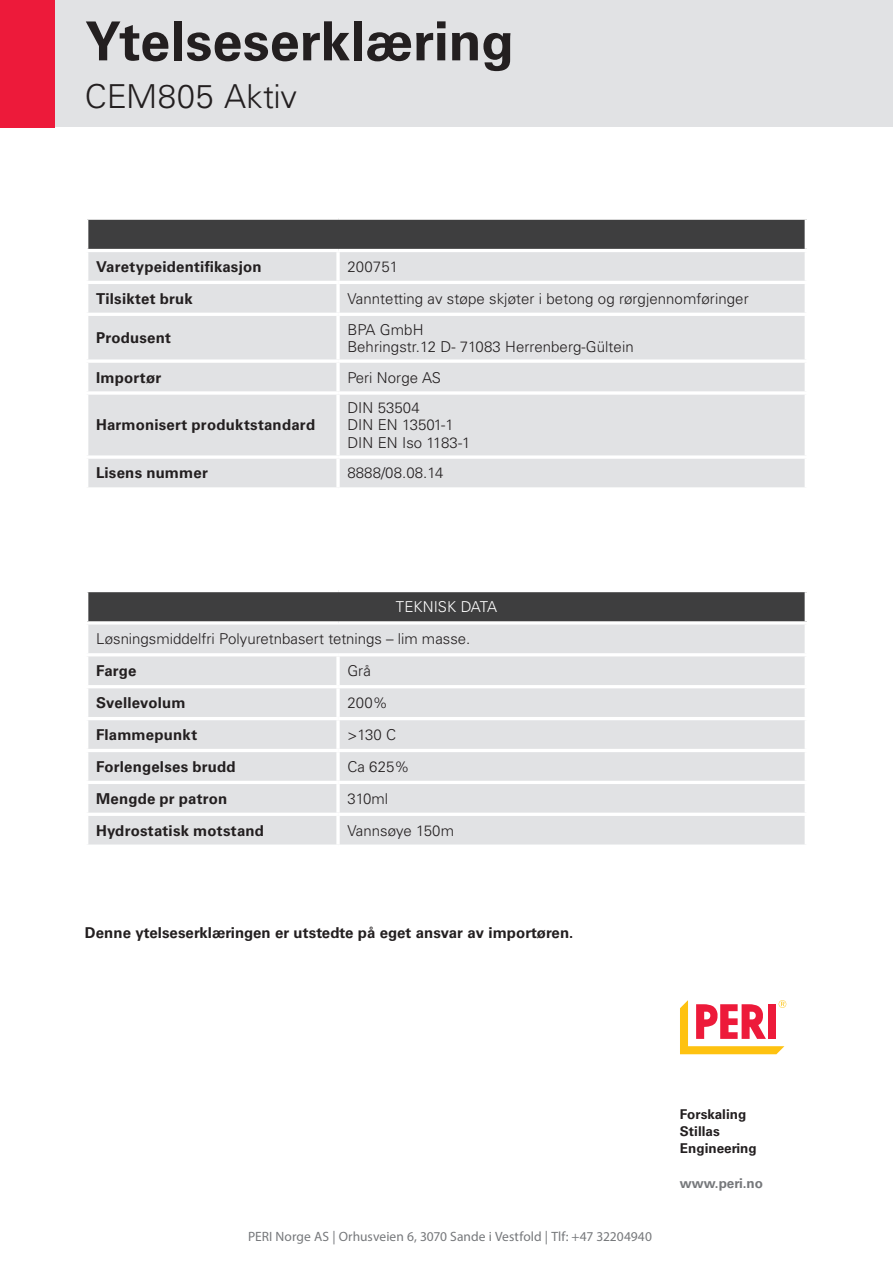
<style>
.page{position:relative;width:893px;height:1263px;background:#fff}
.page>*{position:absolute;margin:0;border:0;box-sizing:border-box;transform-origin:0 0}
.Promo16_22pt_title_b{font:700 54px "Univers LT Pro";color:#231f20}
.Promo16_22pt_title_b-2{font:300 33px "Univers LT Pro";letter-spacing:.005em;color:#231f20}
.t1{font:300 15px "Univers LT Pro";letter-spacing:.005em;color:#231f20}
.t2{font:700 15px "Univers LT Pro";letter-spacing:.01em;color:#231f20}
.t3{font:300 15px "Univers LT Pro";letter-spacing:.005em;color:#fff}
.Subline_21_5pt_roman{font:13.5px "Myriad Pro";letter-spacing:.005em;color:#76787b}
.Text_9pt_bold_black{font:700 13.5px "Univers LT Pro";color:#231f20}
.Text_9pt_bold_grey{font:700 13.5px "Univers LT Pro";color:#76787b}
</style>
<div class="page">
<div style="left:0;top:0;width:893px;height:126px;background:#e1e2e4"></div>
<svg style="left:680px;top:1000px;width:106px;height:54px"></svg>
<div style="left:0;top:0;width:55px;height:127px;background:#ed1a3a"></div>
<div style="left:87px;top:218px;width:719px;height:32px;background:#3e3e3f"></div>
<div style="left:88px;top:252px;width:717px;height:235px;background:#e1e2e4"></div>
<svg style="left:87px;top:218px;width:251px;height:2px"></svg>
<hr style="left:85px;top:220px;width:3px;height:29px;background:#fff">
<svg style="left:338px;top:218px;width:469px;height:2px"></svg>
<hr style="left:805px;top:220px;width:3px;height:29px;background:#fff">
<hr style="left:85px;top:249px;width:253px;height:3px;background:#fff">
<hr style="left:338px;top:249px;width:470px;height:3px;background:#fff">
<hr style="left:336px;top:252px;width:4px;height:29px;background:#f7f7f8">
<hr style="left:85px;top:281px;width:253px;height:3px;background:#fff">
<hr style="left:338px;top:281px;width:470px;height:3px;background:#fff">
<hr style="left:336px;top:284px;width:4px;height:29px;background:#f6f6f7">
<hr style="left:85px;top:313px;width:253px;height:3px;background:#fff">
<hr style="left:338px;top:313px;width:470px;height:3px;background:#fff">
<hr style="left:336px;top:316px;width:4px;height:43px;background:#fff">
<svg style="left:88px;top:359px;width:250px;height:4px"></svg>
<svg style="left:338px;top:359px;width:467px;height:4px"></svg>
<hr style="left:336px;top:363px;width:4px;height:28px;background:#fff">
<hr style="left:85px;top:391px;width:253px;height:4px;background:#fff">
<hr style="left:338px;top:391px;width:470px;height:4px;background:#fff">
<hr style="left:336px;top:395px;width:4px;height:60px;background:#fff">
<svg style="left:88px;top:455px;width:250px;height:4px"></svg>
<svg style="left:338px;top:455px;width:467px;height:4px"></svg>
<hr style="left:336px;top:459px;width:4px;height:28px;background:#fff">
<div style="left:87px;top:590px;width:719px;height:33px;background:#3e3e3f"></div>
<div style="left:88px;top:625px;width:717px;height:219px;background:#e1e2e4"></div>
<hr style="left:85px;top:589px;width:253px;height:3px;background:#fff">
<hr style="left:85px;top:592px;width:3px;height:29px;background:#fff">
<hr style="left:338px;top:589px;width:470px;height:3px;background:#fff">
<hr style="left:805px;top:592px;width:3px;height:29px;background:#fff">
<svg style="left:87px;top:621px;width:251px;height:4px"></svg>
<svg style="left:338px;top:621px;width:469px;height:4px"></svg>
<hr style="left:85px;top:653px;width:253px;height:3px;background:#fff">
<hr style="left:338px;top:653px;width:470px;height:3px;background:#fff">
<hr style="left:336px;top:656px;width:4px;height:29px;background:#f6f6f7">
<hr style="left:85px;top:685px;width:253px;height:3px;background:#fff">
<hr style="left:338px;top:685px;width:470px;height:3px;background:#fff">
<hr style="left:336px;top:688px;width:4px;height:29px;background:#f6f7f7">
<hr style="left:85px;top:717px;width:253px;height:3px;background:#fff">
<hr style="left:338px;top:717px;width:470px;height:3px;background:#fff">
<hr style="left:336px;top:720px;width:4px;height:29px;background:#f7f7f8">
<hr style="left:85px;top:749px;width:253px;height:3px;background:#fff">
<hr style="left:338px;top:749px;width:470px;height:3px;background:#fff">
<hr style="left:336px;top:752px;width:4px;height:29px;background:#f7f7f8">
<hr style="left:85px;top:781px;width:253px;height:3px;background:#fff">
<hr style="left:338px;top:781px;width:470px;height:3px;background:#fff">
<hr style="left:336px;top:784px;width:4px;height:29px;background:#f6f6f7">
<hr style="left:85px;top:813px;width:253px;height:3px;background:#fff">
<hr style="left:338px;top:813px;width:470px;height:3px;background:#fff">
<hr style="left:336px;top:816px;width:4px;height:28px;background:#fff">
<svg style="left:88px;top:844px;width:249px;height:1px"></svg>
<svg style="left:339px;top:844px;width:466px;height:1px"></svg>
<p class="Promo16_22pt_title_b" style="left:85px;top:9px;width:431px">Ytelseserklæring</p>
<p class="Promo16_22pt_title_b-2" style="left:85px;top:78px;width:214px">CEM805 Aktiv</p>
<p class="t2" style="left:96px;top:258px;width:167px">Varetypeidentifikasjon</p>
<p class="t1" style="left:347px;top:258px;width:52px">200751</p>
<p class="t2" style="left:96px;top:290px;width:98px">Tilsiktet bruk</p>
<p class="t1" style="left:347px;top:290px;width:403px">Vanntetting av støpe skjøter i betong og rørgjennomføringer</p>
<p class="t2" style="left:96px;top:329px;width:77px">Produsent</p>
<p class="t1" style="left:347px;top:321px;width:78px">BPA GmbH</p>
<p class="t1" style="left:347px;top:338px;width:288px">Behringstr.12 D- 71083 Herrenberg-Gültein</p>
<p class="t2" style="left:96px;top:368px;width:67px">Importør</p>
<p class="t1" style="left:347px;top:369px;width:95px">Peri Norge AS</p>
<p class="t2" style="left:96px;top:416px;width:221px">Harmonisert produktstandard</p>
<p class="t1" style="left:347px;top:399px;width:74px">DIN 53504</p>
<p class="t1" style="left:347px;top:417px;width:108px">DIN EN 13501-1</p>
<p class="t1" style="left:347px;top:434px;width:125px">DIN EN Iso 1183-1</p>
<p class="t2" style="left:96px;top:464px;width:113px">Lisens nummer</p>
<p class="t1" style="left:347px;top:464px;width:98px">8888/08.08.14</p>
<p class="t3" style="left:396px;top:598px;width:103px">TEKNISK DATA</p>
<p class="t1" style="left:96px;top:630px;width:376px">Løsningsmiddelfri Polyuretnbasert tetnings – lim masse.</p>
<p class="t2" style="left:96px;top:662px;width:42px">Farge</p>
<p class="t1" style="left:347px;top:662px;width:25px">Grå</p>
<p class="t2" style="left:96px;top:694px;width:91px">Svellevolum</p>
<p class="t1" style="left:347px;top:694px;width:42px">200%</p>
<p class="t2" style="left:96px;top:726px;width:103px">Flammepunkt</p>
<p class="t1" style="left:347px;top:726px;width:50px">&gt;130 C</p>
<p class="t2" style="left:96px;top:758px;width:141px">Forlengelses brudd</p>
<p class="t1" style="left:347px;top:758px;width:64px">Ca 625%</p>
<p class="t2" style="left:96px;top:790px;width:133px">Mengde pr patron</p>
<p class="t1" style="left:347px;top:790px;width:42px">310ml</p>
<p class="t2" style="left:96px;top:821px;width:170px">Hydrostatisk motstand</p>
<p class="t1" style="left:347px;top:822px;width:108px">Vannsøye 150m</p>
<p class="t2" style="left:85px;top:924px;width:490px">Denne ytelseserklæringen er utstedte på eget ansvar av importøren.</p>
<p class="Subline_21_5pt_roman" style="left:248px;top:1228px;width:405px">PERI Norge AS | Orhusveien 6, 3070 Sande i Vestfold | Tlf: +47 32204940</p>
<p class="Text_9pt_bold_black" style="left:680px;top:1106px;width:68px">Forskaling</p>
<p class="Text_9pt_bold_black" style="left:680px;top:1123px;width:41px">Stillas</p>
<p class="Text_9pt_bold_black" style="left:680px;top:1140px;width:78px">Engineering</p>
<p class="Text_9pt_bold_grey" style="left:680px;top:1175px;width:85px">www.peri.no</p>
</div>
